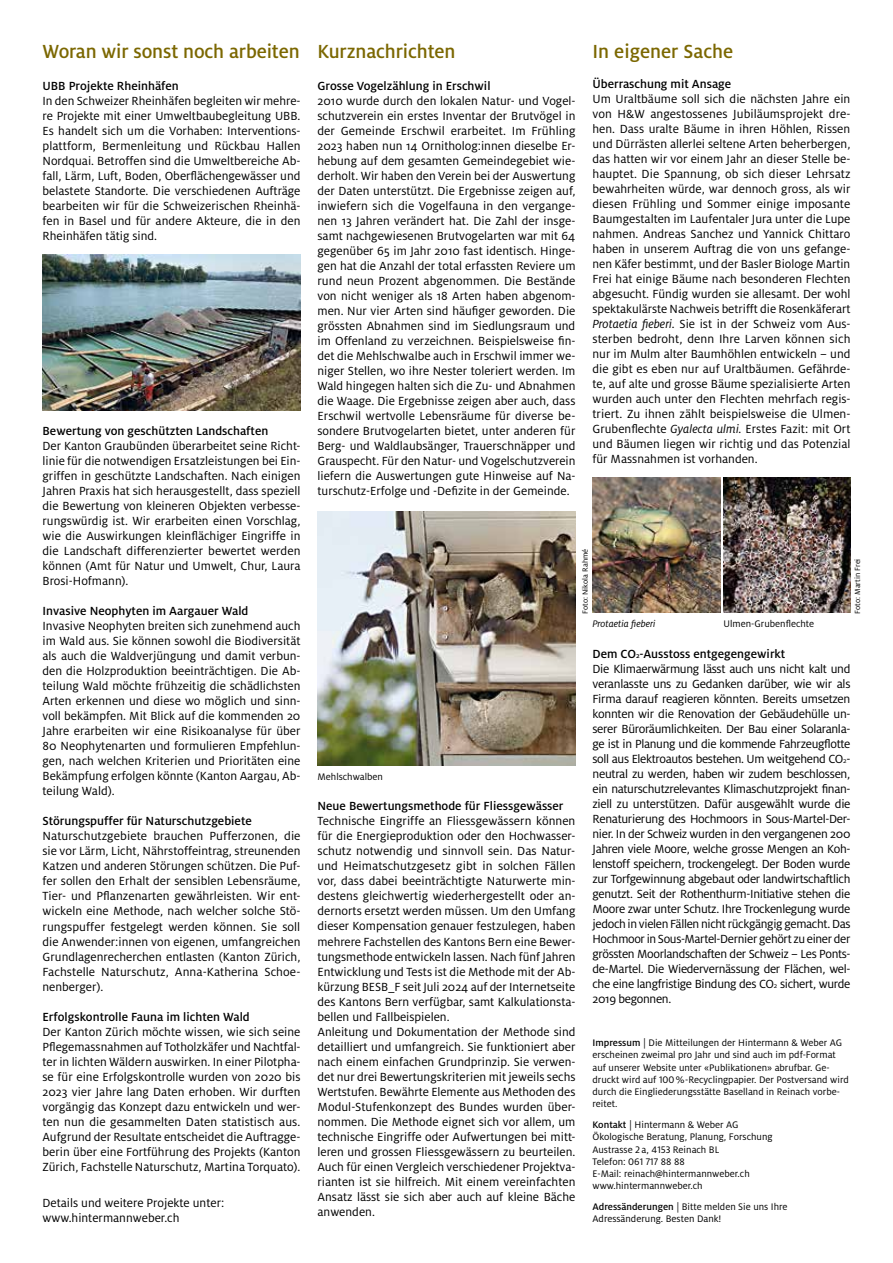
<style>
.page{position:relative;width:893px;height:1263px;background:#fff}
.page>*{position:absolute;margin:0;border:0;box-sizing:border-box;transform-origin:0 0}
.t1{font:500 21px "Milo";letter-spacing:-.005em;color:#7b6700}
.t2{font:13.05px/15px "Milo";color:#000;text-align:justify}
.t3{font:13.05px/15px "Milo";letter-spacing:-.025em;color:#000}
.t4{font:500 13.05px "Milo";color:#000}
.t5{font:10.5px/12.1px "Milo LF";color:#000}
.t6{font:10.5px "Milo";color:#000}
.t7{font:italic 10.5px "Milo";color:#000}
.t8{font:8.25px "Milo";color:#000}
.s1{font-style:italic}
.s2{font-weight:500}
.s3{font-weight:500;font-size:7.65px}
.s4{font-size:7.65px}
</style>
<div class="page">
<img style="left:317px;top:511px;width:258px;height:255px">
<img style="left:592px;top:477px;width:128px;height:136px">
<img style="left:723px;top:477px;width:127px;height:136px">
<img style="left:43px;top:254px;width:257px;height:156px">
<h1 class="t1" style="left:43px;top:39px;width:414px">Woran wir sonst noch arbeiten Kurznachrichten</h1>
<h1 class="t1" style="left:592px;top:39px;width:142px">In eigener Sache</h1>
<p class="t4" style="left:592px;top:76px;width:140px">Überraschung mit Ansage</p>
<p class="t2" style="left:592px;top:92px;width:260px">Um Uraltbäume soll sich die nächsten Jahre ein von H&amp;W angestossenes Jubiläumsprojekt dre&shy;hen. Dass uralte Bäume in ihren Höhlen, Rissen und Dürrästen allerlei seltene Arten beherbergen, das hatten wir vor einem Jahr an dieser Stelle be&shy;hauptet. Die Spannung, ob sich dieser Lehrsatz bewahrheiten würde, war dennoch gross, als wir diesen Frühling und Sommer einige imposante Baumgestalten im Laufentaler Jura unter die Lupe nahmen. Andreas Sanchez und Yannick Chittaro haben in unserem Auftrag die von uns gefange&shy;nen Käfer bestimmt, und der Basler Biologe Martin Frei hat einige Bäume nach besonderen Flechten abgesucht. Fündig wurden sie allesamt. Der wohl spektakulärste Nachweis betrifft die Rosenkäferart <span class="s1">Protaetia fieberi.</span> Sie ist in der Schweiz vom Aus&shy;sterben bedroht, denn Ihre Larven können sich nur im Mulm alter Baumhöhlen entwickeln – und die gibt es eben nur auf Uraltbäumen. Gefährde&shy;te, auf alte und grosse Bäume spezialisierte Arten wurden auch unter den Flechten mehrfach regis&shy;triert. Zu ihnen zählt beispielsweise die Ulmen-Grubenflechte <span class="s1">Gyalecta ulmi.</span> Erstes Fazit: mit Ort und Bäumen liegen wir richtig und das Potenzial für Massnahmen ist vorhanden.</p>
<p class="t4" style="left:43px;top:79px;width:138px">UBB Projekte Rheinhäfen</p>
<p class="t2" style="left:43px;top:94px;width:260px">In den Schweizer Rheinhäfen begleiten wir mehre&shy;re Projekte mit einer Umweltbaubegleitung UBB.<br>Es handelt sich um die Vorhaben: Interventions&shy;plattform, Bermenleitung und Rückbau Hallen Nordquai. Betroffen sind die Umweltbereiche Ab&shy;fall, Lärm, Luft, Boden, Oberflächengewässer und belastete Standorte. Die verschiedenen Aufträge bearbeiten wir für die Schweizerischen Rheinhä&shy;fen in Basel und für andere Akteure, die in den Rheinhäfen tätig sind.</p>
<p class="t4" style="left:317px;top:79px;width:175px">Grosse Vogelzählung in Erschwil</p>
<p class="t2" style="left:317px;top:94px;width:260px">2010 wurde durch den lokalen Natur- und Vogel&shy;schutzverein ein erstes Inventar der Brutvögel in der Gemeinde Erschwil erarbeitet. Im Frühling 2023 haben nun 14 Ornitholog:innen dieselbe Er&shy;hebung auf dem gesamten Gemeindegebiet wie&shy;derholt. Wir haben den Verein bei der Auswertung der Daten unterstützt. Die Ergebnisse zeigen auf, inwiefern sich die Vogelfauna in den vergange&shy;nen 13 Jahren verändert hat. Die Zahl der insge&shy;samt nachgewiesenen Brutvogelarten war mit 64 gegenüber 65 im Jahr 2010 fast identisch. Hinge&shy;gen hat die Anzahl der total erfassten Reviere um rund neun Prozent abgenommen. Die Bestände von nicht weniger als 18 Arten haben abgenom&shy;men. Nur vier Arten sind häufiger geworden. Die grössten Abnahmen sind im Siedlungsraum und im Offenland zu verzeichnen. Beispielsweise fin&shy;det die Mehlschwalbe auch in Erschwil immer we&shy;niger Stellen, wo ihre Nester toleriert werden. Im Wald hingegen halten sich die Zu- und Abnahmen die Waage. Die Ergebnisse zeigen aber auch, dass Erschwil wertvolle Lebensräume für diverse be&shy;sondere Brutvogelarten bietet, unter anderen für Berg- und Waldlaubsänger, Trauerschnäpper und Grauspecht. Für den Natur- und Vogelschutzverein liefern die Auswertungen gute Hinweise auf Na&shy;turschutz-Erfolge und -Defizite in der Gemeinde.</p>
<p class="t4" style="left:43px;top:424px;width:227px">Bewertung von geschützten Landschaften</p>
<p class="t2" style="left:43px;top:439px;width:260px">Der Kanton Graubünden überarbeitet seine Richt&shy;linie für die notwendigen Ersatzleistungen bei Ein&shy;griffen in geschützte Landschaften. Nach einigen Jahren Praxis hat sich herausgestellt, dass speziell die Bewertung von kleineren Objekten verbesse&shy;rungswürdig ist. Wir erarbeiten einen Vorschlag, wie die Auswirkungen kleinflächiger Eingriffe in die Landschaft differenzierter bewertet werden können (Amt für Natur und Umwelt, Chur, Laura Brosi-Hofmann).</p>
<p class="t4" style="left:43px;top:604px;width:207px">Invasive Neophyten im Aargauer Wald</p>
<p class="t2" style="left:43px;top:619px;width:260px">Invasive Neophyten breiten sich zunehmend auch im Wald aus. Sie können sowohl die Biodiversität als auch die Waldverjüngung und damit verbun&shy;den die Holzproduktion beeinträchtigen. Die Ab&shy;teilung Wald möchte frühzeitig die schädlichsten Arten erkennen und diese wo möglich und sinn&shy;voll bekämpfen. Mit Blick auf die kommenden 20<br>Jahre erarbeiten wir eine Risikoanalyse für über 80 Neophytenarten und formulieren Empfehlun&shy;gen, nach welchen Kriterien und Prioritäten eine Bekämpfung erfolgen könnte (Kanton Aargau, Ab&shy;teilung Wald).</p>
<p class="t4" style="left:43px;top:814px;width:211px">Störungspuffer für Naturschutzgebiete</p>
<p class="t2" style="left:43px;top:829px;width:260px">Naturschutzgebiete brauchen Pufferzonen, die sie vor Lärm, Licht, Nährstoffeintrag, streunenden Katzen und anderen Störungen schützen. Die Puf&shy;fer sollen den Erhalt der sensiblen Lebensräume, Tier- und Pflanzenarten gewährleisten. Wir ent&shy;wickeln eine Methode, nach welcher solche Stö&shy;rungspuffer festgelegt werden können. Sie soll die Anwender:innen von eigenen, umfangreichen Grundlagenrecherchen entlasten (Kanton Zürich, Fachstelle Naturschutz, Anna-Katherina Schoe&shy;nenberger).</p>
<p class="t4" style="left:43px;top:1009px;width:209px">Erfolgskontrolle Fauna im lichten Wald</p>
<p class="t2" style="left:43px;top:1024px;width:260px">Der Kanton Zürich möchte wissen, wie sich seine Pflegemassnahmen auf Totholzkäfer und Nachtfal&shy;ter in lichten Wäldern auswirken. In einer Pilotpha&shy;se für eine Erfolgskontrolle wurden von 2020 bis 2023 vier Jahre lang Daten erhoben. Wir durften vorgängig das Konzept dazu entwickeln und wer&shy;ten nun die gesammelten Daten statistisch aus.<br>Aufgrund der Resultate entscheidet die Auftragge&shy;berin über eine Fortführung des Projekts (Kanton Zürich, Fachstelle Naturschutz, Martina Torquato).</p>
<p class="t8" style="left:580px;top:614px;width:66px;rotate:-90deg">Foto: Nikola Rahmé</p>
<p class="t8" style="left:853px;top:614px;width:57px;rotate:-90deg">Foto: Martin Frei</p>
<p class="t7" style="left:592px;top:618px;width:65px">Protaetia fieberi</p>
<p class="t6" style="left:723px;top:618px;width:92px">Ulmen-Grubenflechte</p>
<p class="t3" style="left:592px;top:647px;width:260px"><span class="s2">Dem CO</span><span class="s3">2</span><span class="s2">-Ausstoss entgegengewirkt<br></span>Die Klimaerwärmung lässt auch uns nicht kalt und veranlasste uns zu Gedanken darüber, wie wir als Firma darauf reagieren könnten. Bereits umsetzen konnten wir die Renovation der Gebäudehülle un&shy;serer Büroräumlichkeiten. Der Bau einer Solaranla&shy;ge ist in Planung und die kommende Fahrzeugflotte soll aus Elektroautos bestehen. Um weitgehend CO<span class="s4">2</span>- neutral zu werden, haben wir zudem beschlossen, ein naturschutzrelevantes Klimaschutzprojekt finan&shy;ziell zu unterstützen. Dafür ausgewählt wurde die Renaturierung des Hochmoors in Sous-Martel-Der&shy;nier. In der Schweiz wurden in den vergangenen 200<br>Jahren viele Moore, welche grosse Mengen an Koh&shy;lenstoff speichern, trockengelegt. Der Boden wurde zur Torfgewinnung abgebaut oder landwirtschaftlich genutzt. Seit der Rothenthurm-Initiative stehen die Moore zwar unter Schutz. Ihre Trockenlegung wurde jedoch in vielen Fällen nicht rückgängig gemacht. Das Hochmoor in Sous-Martel-Dernier gehört zu einer der grössten Moorlandschaften der Schweiz – Les Ponts&shy;de-Martel. Die Wiedervernässung der Flächen, wel&shy;che eine langfristige Bindung des CO<span class="s4">2</span> sichert, wurde 2019 begonnen.</p>
<p class="t6" style="left:317px;top:771px;width:67px">Mehlschwalben</p>
<p class="t4" style="left:317px;top:799px;width:248px">Neue Bewertungsmethode für Fliessgewässer</p>
<p class="t2" style="left:317px;top:814px;width:260px;text-align:left">Technische Eingriffe an Fliessgewässern können für die Energieproduktion oder den Hochwasser&shy;schutz notwendig und sinnvoll sein. Das Natur&shy;und Heimatschutzgesetz gibt in solchen Fällen vor, dass dabei beeinträchtigte Naturwerte min&shy;destens gleichwertig wiederhergestellt oder an&shy;dernorts ersetzt werden müssen. Um den Umfang dieser Kompensation genauer festzulegen, haben mehrere Fachstellen des Kantons Bern eine Bewer&shy;tungsmethode entwickeln lassen. Nach fünf Jahren Entwicklung und Tests ist die Methode mit der Ab&shy;kürzung BESB_F seit Juli 2024 auf der Internetseite des Kantons Bern verfügbar, samt Kalkulationsta&shy;bellen und Fallbeispielen.<br>Anleitung und Dokumentation der Methode sind detailliert und umfangreich. Sie funktioniert aber nach einem einfachen Grundprinzip. Sie verwen&shy;det nur drei Bewertungskriterien mit jeweils sechs Wertstufen. Bewährte Elemente aus Methoden des Modul-Stufenkonzept des Bundes wurden über&shy;nommen. Die Methode eignet sich vor allem, um technische Eingriffe oder Aufwertungen bei mitt&shy;leren und grossen Fliessgewässern zu beurteilen.<br>Auch für einen Vergleich verschiedener Projektva&shy;rianten ist sie hilfreich. Mit einem vereinfachten Ansatz lässt sie sich aber auch auf kleine Bäche anwenden.</p>
<p class="t5" style="left:592px;top:1037px;width:258px"><span class="s2">Impressum</span> | Die Mitteilungen der Hintermann &amp; Weber AG erscheinen zweimal pro Jahr und sind auch im pdf-Format auf unserer Website unter «Publikationen» abrufbar. Ge&shy;druckt wird auf 100%-Recyclingpapier. Der Postversand wird durch die Eingliederungsstätte Baselland in Reinach vorbe&shy;reitet.</p>
<p class="t5" style="left:592px;top:1119px;width:182px"><span class="s2">Kontakt</span> | Hintermann &amp; Weber AG<br>Ökologische Beratung, Planung, Forschung<br>Austrasse 2 a, 4153 Reinach BL<br>Telefon: 061 717 88 88<br>E-Mail: reinach@hintermannweber.ch www.hintermannweber.ch</p>
<p class="t5" style="left:592px;top:1200px;width:197px"><span class="s2">Adressänderungen</span> | Bitte melden Sie uns Ihre<br>Adressänderung. Besten Dank!</p>
<p class="t2" style="left:43px;top:1195px;width:183px">Details und weitere Projekte unter: www.hintermannweber.ch</p>
</div>
